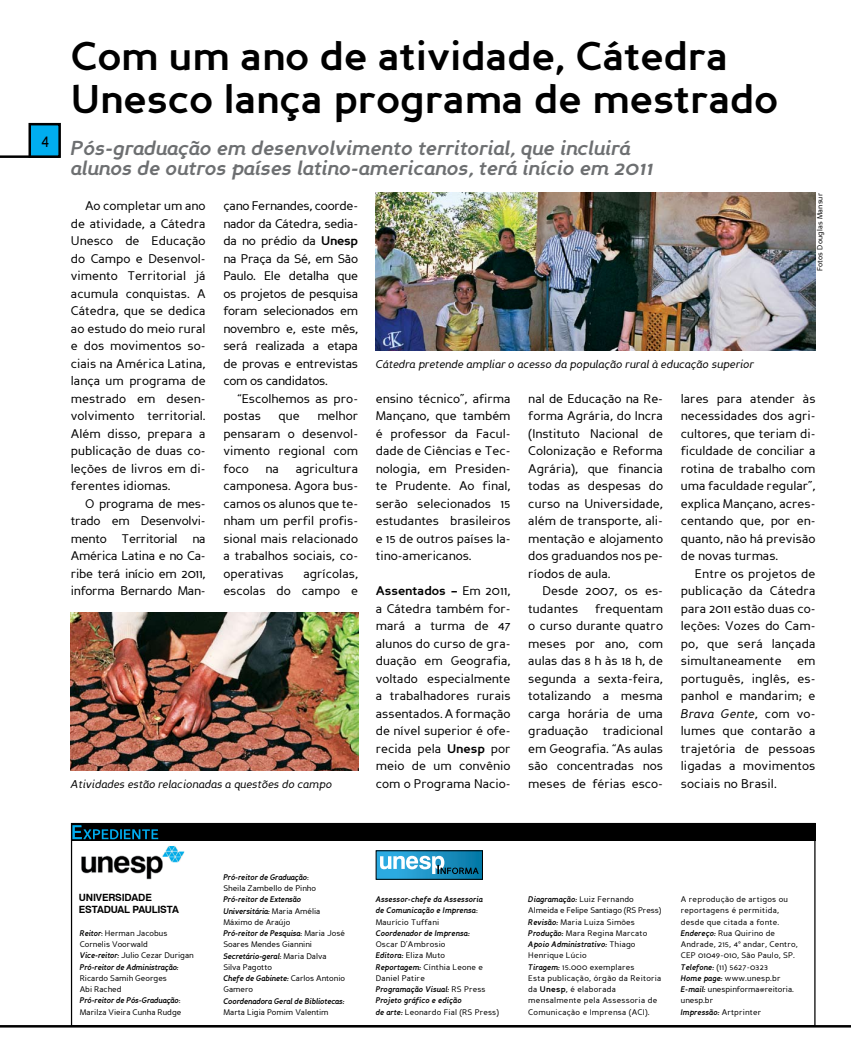
<style>
.page{position:relative;width:851px;height:1063px;background:#fff}
.page>*{position:absolute;margin:0;border:0;box-sizing:border-box;transform-origin:0 0}
.t1{font:700 40px/42.5px "Perspective Sans";color:#000}
.t2{font:italic 700 20px/20px "Perspective Sans";color:#6d6f71}
.t3{font:12.5px/17.5px "Perspective Sans";color:#000;text-align:justify}
.t4{font:italic 11.25px "Perspective Sans";color:#000}
.t5{font:700 10px/12px "Swiss 721 BT";letter-spacing:-.02em;color:#000}
.t6{font:8.12px/11.2px "Perspective Sans";letter-spacing:.02em;color:#000}
.t7{font:8.12px/11.2px "Perspective Sans";color:#000}
.t8{font:italic 700 8.12px/11.2px "Perspective Sans";letter-spacing:.02em;color:#000;scale:.9 1}
.t9{font:italic 700 8.12px "Perspective Sans";color:#000;scale:.9 1}
.t10{font:7.5px "Perspective Sans";letter-spacing:.02em;color:#000}
.s1{font-weight:700}
.s2{font-style:italic}
.s3{font-weight:700;font-style:italic}
.s4{font-weight:400;font-style:normal}
</style>
<div class="page">
<hr style="left:0;top:155px;width:60px;height:3px;background:#000">
<div style="left:30px;top:124px;width:30px;height:33px;background:#00adef"></div>
<div style="left:28px;top:123px;width:33px;height:35px;border:2px solid #000"></div>
<div style="left:71px;top:823px;width:744px;height:17px;background:#000"></div>
<img style="left:81px;top:845px;width:104px;height:35px">
<div style="left:376px;top:851px;width:106px;height:28px;background:linear-gradient(to right,#35b3eb,#097aa6)"></div>
<div style="left:376px;top:851px;width:106px;height:29px;border:1px solid #000"></div>
<svg style="left:380px;top:856px;width:98px;height:18px"></svg>
<svg style="left:72px;top:825px;width:86px;height:14px"></svg>
<hr style="left:0;top:1025px;width:850px;height:3px;background:#000">
<img style="left:376px;top:193px;width:439px;height:157px">
<img style="left:71px;top:613px;width:287px;height:157px">
<h1 class="t1" style="left:71px;top:36px;width:708px">Com um ano de atividade, Cátedra<br>Unesco lança programa de mestrado</h1>
<h2 class="t2" style="left:71px;top:139px;width:584px">Pós-graduação em desenvolvimento territorial, que incluirá alunos de outros países latino-americanos, terá início em 2011</h2>
<p class="t3" style="left:71px;top:198px;width:136px;text-indent:14px">Ao completar um ano de atividade, a Cátedra Unesco de Educação do Campo e Desenvol&shy;vimento Territorial já acumula conquistas. A Cátedra, que se dedica ao estudo do meio rural e dos movimentos so&shy;ciais na América Latina, lança um programa de mestrado em desen&shy;volvimento territorial.<br>Além disso, prepara a publicação de duas co&shy;leções de livros em di&shy;ferentes idiomas.</p>
<p class="t3" style="left:71px;top:495px;width:136px;text-indent:14px">O programa de mes&shy;trado em Desenvolvi&shy;mento Territorial na América Latina e no Ca&shy;ribe terá início em 2011, informa Bernardo Man-</p>
<p class="t3" style="left:223px;top:198px;width:136px">çano Fernandes, coorde&shy;nador da Cátedra, sedia&shy;da no prédio da <span class="s1">Unesp </span>na Praça da Sé, em São Paulo. Ele detalha que os projetos de pesquisa foram selecionados em novembro e, este mês, será realizada a etapa de provas e entrevistas com os candidatos.</p>
<p class="t3" style="left:223px;top:390px;width:136px;text-indent:14px">“Escolhemos as pro&shy;postas</p>
<p class="t3" style="left:223px;top:408px;width:136px;text-indent:94px">melhor pensaram o desenvol&shy;vimento regional com foco</p>
<p class="t3" style="left:278px;top:408px;width:23px">que</p>
<p class="t3" style="left:223px;top:460px;width:136px;text-indent:72px">agricultura camponesa. Agora bus&shy;camos os alunos que te&shy;nham um perfil profis&shy;sional mais relacionado a trabalhos sociais, co&shy;operativas</p>
<p class="t3" style="left:265px;top:460px;width:15px">na</p>
<p class="t3" style="left:223px;top:565px;width:136px;text-align:right">agrícolas,<br>escolas do campo e</p>
<p class="t4" style="left:71px;top:778px;width:263px">Atividades estão relacionadas a questões do campo</p>
<p class="t4" style="left:376px;top:358px;width:379px">Cátedra pretende ampliar o acesso da população rural à educação superior</p>
<p class="t10" style="left:815px;top:271px;width:80px;rotate:-90deg">Fotos Douglas Mansur</p>
<p class="t3" style="left:376px;top:390px;width:136px">ensino técnico”, afirma Mançano, que também é professor da Facul&shy;dade de Ciências e Tec&shy;nologia, em Presiden&shy;te Prudente. Ao final, serão selecionados 15 estudantes brasileiros e 15 de outros países la&shy;tino-americanos.</p>
<p class="t3" style="left:376px;top:583px;width:136px"><span class="s1">Assentados –</span> Em 2011, a Cátedra também for&shy;mará a turma de 47 alunos do curso de gra&shy;duação em Geografia, voltado especialmente a trabalhadores rurais assentados. A formação de nível superior é ofe&shy;recida pela <span class="s1">Unesp</span> por meio de um convênio com o Programa Nacio-</p>
<p class="t3" style="left:528px;top:390px;width:136px">nal de Educação na Re&shy;forma Agrária, do Incra (Instituto Nacional de Colonização e Reforma Agrária), que financia todas as despesas do curso na Universidade, além de transporte, ali&shy;mentação e alojamento dos graduandos nos pe&shy;ríodos de aula.</p>
<p class="t3" style="left:528px;top:583px;width:136px;text-indent:14px">Desde 2007, os es&shy;tudantes</p>
<p class="t3" style="left:528px;top:600px;width:136px;text-indent:67px">frequentam o curso durante quatro meses por ano, com aulas das 8 h às 18 h, de segunda a sexta-feira, totalizando a mesma carga horária de uma graduação tradicional em Geografia. “As aulas são concentradas nos meses de férias esco-</p>
<p class="t3" style="left:680px;top:390px;width:136px">lares para atender às necessidades dos agri&shy;cultores, que teriam di&shy;ficuldade de conciliar a rotina de trabalho com uma faculdade regular”, explica Mançano, acres&shy;centando que, por en&shy;quanto, não há previsão de novas turmas.</p>
<p class="t3" style="left:680px;top:565px;width:136px;text-indent:14px">Entre os projetos de publicação da Cátedra para 2011 estão duas co&shy;leções: Vozes do Cam&shy;po, que será lançada simultaneamente em português, inglês, es&shy;panhol e mandarim; e <span class="s2">Brava Gente</span>, com vo&shy;lumes que contarão a trajetória de pessoas ligadas a movimentos sociais no Brasil.</p>
<p class="t5" style="left:79px;top:891px;width:102px">UNIVERSIDADE<br>ESTADUAL PAULISTA</p>
<p class="t7" style="left:80px;top:927px;width:115px"><span class="s3">Reitor</span>: Herman Jacobus<br>Cornelis Voorwald<br><span class="s3">Vice-reitor:</span> Julio Cezar Durigan<br><span class="s3">Pró-reitor de Administração:</span></p>
<p class="t7" style="left:80px;top:972px;width:103px">Ricardo Samih Georges<br>Abi Rached<br><span class="s3">Pró-reitor de Pós-Graduação</span>:<br>Marilza Vieira Cunha Rudge</p>
<p class="t7" style="left:223px;top:872px;width:94px"><span class="s3">Pró-reitor de Graduação</span>:<br>Sheila Zambello de Pinho</p>
<p class="t7" style="left:223px;top:894px;width:123px"><span class="s3">Pró-reitor de Extensão<br>Universitária:</span> Maria Amélia<br>Máximo de Araújo<br><span class="s3">Pró-reitor de Pesquisa</span>: Maria José<br>Soares Mendes Giannini<br><span class="s3">Secretário-geral</span>: Maria Dalva<br>Silva Pagotto<br><span class="s3">Chefe de Gabinete:</span> Carlos Antonio<br>Gamero</p>
<p class="t9" style="left:223px;top:996px;width:136px">Coordenadora Geral de Bibliotecas:</p>
<p class="t7" style="left:223px;top:1007px;width:107px">Marta Ligia Pomim Valentim</p>
<p class="t8" style="left:375px;top:894px;width:120px">Assessor-chefe da Assessoria de Comunicação e Imprensa<span class="s4">:<br>Maurício Tuffani</span></p>
<p class="t8" style="left:375px;top:927px;width:106px">Coordenador de Imprensa:</p>
<p class="t6" style="left:375px;top:939px;width:125px">Oscar D’Ambrosio<br><span class="s3">Editora:</span> Eliza Muto<br><span class="s3">Reportagem:</span> Cínthia Leone e<br>Daniel Patire<br><span class="s3">Programação Visual:</span> RS Press<br><span class="s3">Projeto gráfico e edição<br>de arte:</span> Leonardo Fial (RS Press)</p>
<p class="t6" style="left:528px;top:894px;width:135px"><span class="s3">Diagramação:</span> Luiz Fernando<br>Almeida e Felipe Santiago (RS Press)<br><span class="s3">Revisão:</span> Maria Luiza Simões<br><span class="s3">Produção:</span> Mara Regina Marcato<br><span class="s3">Apoio Administrativo:</span> Thiago<br>Henrique Lúcio<br><span class="s3">Tiragem:</span> 15.000 exemplares<br>Esta publicação, órgão da Reitoria da <span class="s1">Unesp</span>, é elaborada mensalmente pela Assessoria de<br>Comunicação e Imprensa (ACI).</p>
<p class="t6" style="left:680px;top:894px;width:118px">A reprodução de artigos ou reportagens é permitida, desde que citada a fonte.<br><span class="s3">Endereço:</span> Rua Quirino de<br>Andrade, 215, 4º andar, Centro,<br>CEP 01049-010, São Paulo, SP.<br><span class="s3">Telefone:</span> (11) 5627-0323<br><span class="s3">Home page:</span> www.unesp.br<br><span class="s3">E-mail:</span> unespinforma@reitoria. unesp.br<br><span class="s3">Impressão:</span> Artprinter</p>
</div>
